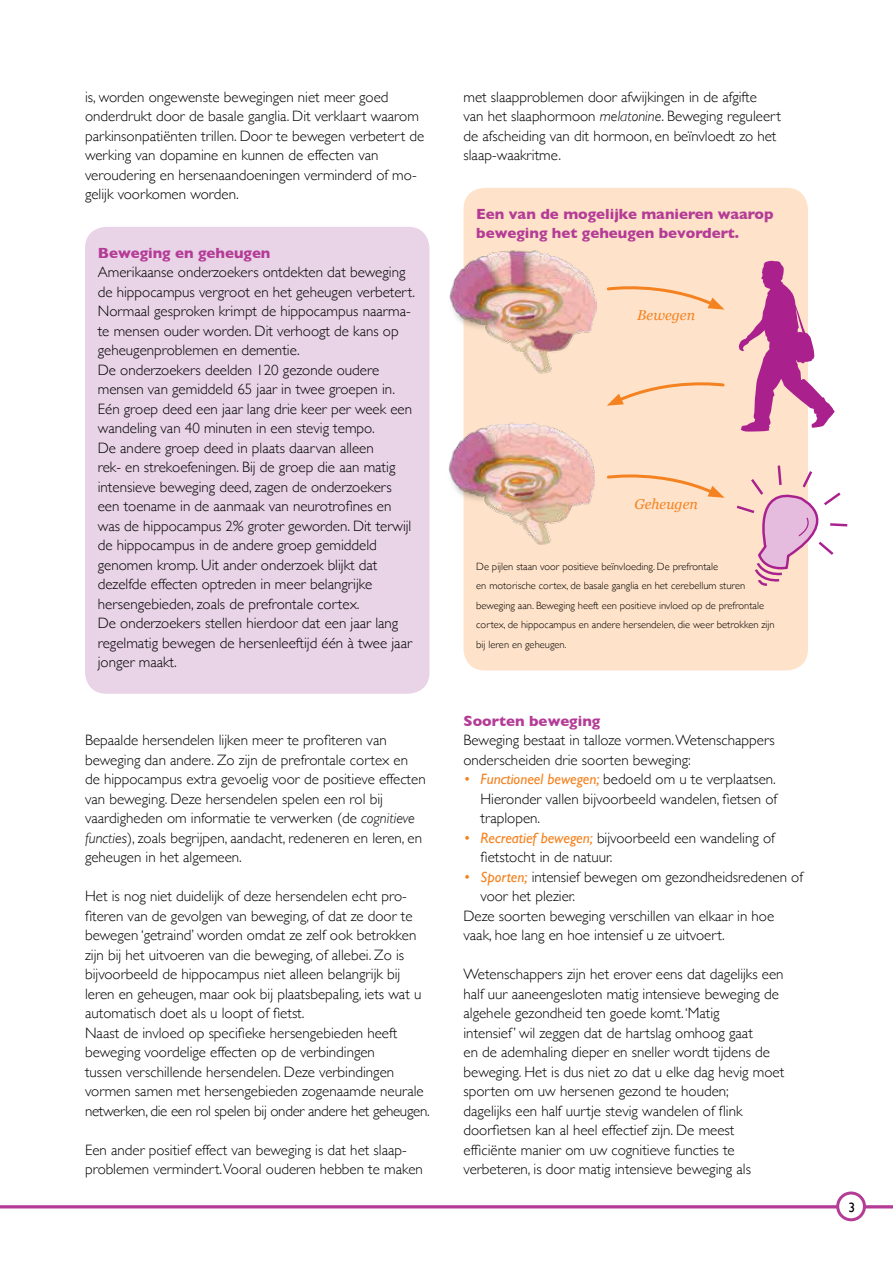
<style>
.page{position:relative;width:893px;height:1263px;background:#fff}
.page>*{position:absolute;margin:0;border:0;box-sizing:border-box;transform-origin:0 0}
.t1{font:300 15px/19.5px "Gill Sans";color:#000}
.t2{font:700 15px/19.5px "Gill Sans";color:#b43c96}
.t3{font:italic 14.25px "Georgia";color:#f58220}
.t4{font:13.5px "Gill Sans";color:#000}
.t5{font:300 10.5px/19.5px "Gill Sans";color:#000}
.s1{font-style:italic}
.s2{color:#f58220}
.s3{font-weight:400;font-style:italic;color:#f58220}
</style>
<div class="page">
<hr style="left:0;top:1205px;width:893px;height:3px;background:#b43c96">
<div style="left:463px;top:188px;width:345px;height:482px;background:#fee2c9;border-radius:21px"></div>
<div style="left:85px;top:227px;width:344px;height:467px;background:#e9d3e7;border-radius:21px"></div>
<div style="left:838px;top:1193px;width:26px;height:27px;background:#fff;border-radius:50%"></div>
<div style="left:836px;top:1191px;width:30px;height:30px;border:3px solid #b43c96;border-radius:50%"></div>
<img style="left:449px;top:243px;width:148px;height:143px">
<img style="left:448px;top:401px;width:147px;height:143px">
<svg style="left:739px;top:261px;width:96px;height:171px"></svg>
<svg style="left:607px;top:286px;width:118px;height:24px"></svg>
<svg style="left:606px;top:474px;width:119px;height:24px"></svg>
<svg style="left:607px;top:382px;width:118px;height:24px"></svg>
<svg style="left:736px;top:465px;width:112px;height:121px"></svg>
<p class="t1" style="left:85px;top:86px;width:341px">is, worden ongewenste bewegingen niet meer goed onderdrukt door de basale ganglia. Dit verklaart waarom parkinsonpatiënten trillen. Door te bewegen verbetert de werking van dopamine en kunnen de effecten van veroudering en hersenaandoeningen verminderd of mo&shy;gelijk voorkomen worden.</p>
<p class="t2" style="left:98px;top:243px;width:174px">Beweging en geheugen</p>
<p class="t1" style="left:98px;top:262px;width:319px">Amerikaanse onderzoekers ontdekten dat beweging de hippocampus vergroot en het geheugen verbetert.<br>Normaal gesproken krimpt de hippocampus naarma&shy;te mensen ouder worden. Dit verhoogt de kans op geheugenproblemen en dementie.<br>De onderzoekers deelden 120 gezonde oudere mensen van gemiddeld 65 jaar in twee groepen in.<br>Eén groep deed een jaar lang drie keer per week een wandeling van 40 minuten in een stevig tempo.<br>De andere groep deed in plaats daarvan alleen<br>rek- en strekoefeningen. Bij de groep die aan matig intensieve beweging deed, zagen de onderzoekers een toename in de aanmaak van neurotrofines en was de hippocampus 2% groter geworden. Dit terwijl de hippocampus in de andere groep gemiddeld genomen kromp. Uit ander onderzoek blijkt dat dezelfde effecten optreden in meer belangrijke hersengebieden, zoals de prefrontale cortex.<br>De onderzoekers stellen hierdoor dat een jaar lang regelmatig bewegen de hersenleeftijd één à twee jaar jonger maakt.</p>
<p class="t1" style="left:85px;top:730px;width:342px">Bepaalde hersendelen lijken meer te profiteren van beweging dan andere. Zo zijn de prefrontale cortex en de hippocampus extra gevoelig voor de positieve effecten van beweging. Deze hersendelen spelen een rol bij vaardigheden om informatie te verwerken (de <span class="s1">cognitieve functies</span>), zoals begrijpen, aandacht, redeneren en leren, en geheugen in het algemeen.</p>
<p class="t1" style="left:85px;top:886px;width:346px">Het is nog niet duidelijk of deze hersendelen echt pro&shy;fiteren van de gevolgen van beweging, of dat ze door te bewegen ‘getraind’ worden omdat ze zelf ook betrokken zijn bij het uitvoeren van die beweging, of allebei. Zo is bijvoorbeeld de hippocampus niet alleen belangrijk bij leren en geheugen, maar ook bij plaatsbepaling, iets wat u automatisch doet als u loopt of fietst.<br>Naast de invloed op specifieke hersengebieden heeft beweging voordelige effecten op de verbindingen<br>tussen verschillende hersendelen. Deze verbindingen vormen samen met hersengebieden zogenaamde neurale netwerken, die een rol spelen bij onder andere het geheugen.</p>
<p class="t1" style="left:85px;top:1139px;width:339px">Een ander positief effect van beweging is dat het slaap&shy;problemen vermindert.Vooral ouderen hebben te maken</p>
<p class="t1" style="left:463px;top:86px;width:319px">met slaapproblemen door afwijkingen in de afgifte<br>van het slaaphormoon <span class="s1">melatonine</span>. Beweging reguleert de afscheiding van dit hormoon, en beïnvloedt zo het slaap-waakritme.</p>
<p class="t2" style="left:476px;top:204px;width:299px">Een van de mogelijke manieren waarop beweging het geheugen bevordert.</p>
<p class="t3" style="left:637px;top:305px;width:59px">Bewegen</p>
<p class="t3" style="left:635px;top:493px;width:65px">Geheugen</p>
<p class="t5" style="left:476px;top:556px;width:300px">De pijlen staan voor positieve beïnvloeding. De prefrontale<br>en motorische cortex, de basale ganglia en het cerebellum sturen beweging aan. Beweging heeft een positieve invloed op de prefrontale cortex, de hippocampus en andere hersendelen, die weer betrokken zijn bij leren en geheugen.</p>
<p class="t2" style="left:463px;top:711px;width:138px">Soorten beweging</p>
<p class="t1" style="left:463px;top:730px;width:313px">Beweging bestaat in talloze vormen. Wetenschappers onderscheiden drie soorten beweging:</p>
<p class="t1" style="left:480px;top:769px;width:298px;text-align:justify;text-indent:-17px"><span class="s2">•</span> <span class="s3">Functioneel bewegen;</span> bedoeld om u te verplaatsen.<br>Hieronder vallen bijvoorbeeld wandelen, fietsen of traplopen.</p>
<p class="t1" style="left:480px;top:827px;width:296px;text-indent:-17px"><span class="s2">•</span> <span class="s3">Recreatief bewegen;</span> bijvoorbeeld een wandeling of fietstocht in de natuur.</p>
<p class="t1" style="left:463px;top:866px;width:341px"><span class="s2">•</span> <span class="s3">Sporten;</span> intensief bewegen om gezondheidsredenen of</p>
<p class="t1" style="left:480px;top:886px;width:96px">voor het plezier.</p>
<p class="t1" style="left:463px;top:905px;width:312px">Deze soorten beweging verschillen van elkaar in hoe</p>
<p class="t1" style="left:463px;top:925px;width:263px">vaak, hoe lang en hoe intensief u ze uitvoert.</p>
<p class="t1" style="left:463px;top:964px;width:322px">Wetenschappers zijn het erover eens dat dagelijks een half uur aaneengesloten matig intensieve beweging de algehele gezondheid ten goede komt. ‘Matig<br>intensief’ wil zeggen dat de hartslag omhoog gaat<br>en de ademhaling dieper en sneller wordt tijdens de beweging. Het is dus niet zo dat u elke dag hevig moet sporten om uw hersenen gezond te houden;<br>dagelijks een half uurtje stevig wandelen of flink doorfietsen kan al heel effectief zijn. De meest efficiënte manier om uw cognitieve functies te verbeteren, is door matig intensieve beweging als</p>
<p class="t4" style="left:848px;top:1199px;width:8px">3</p>
</div>
